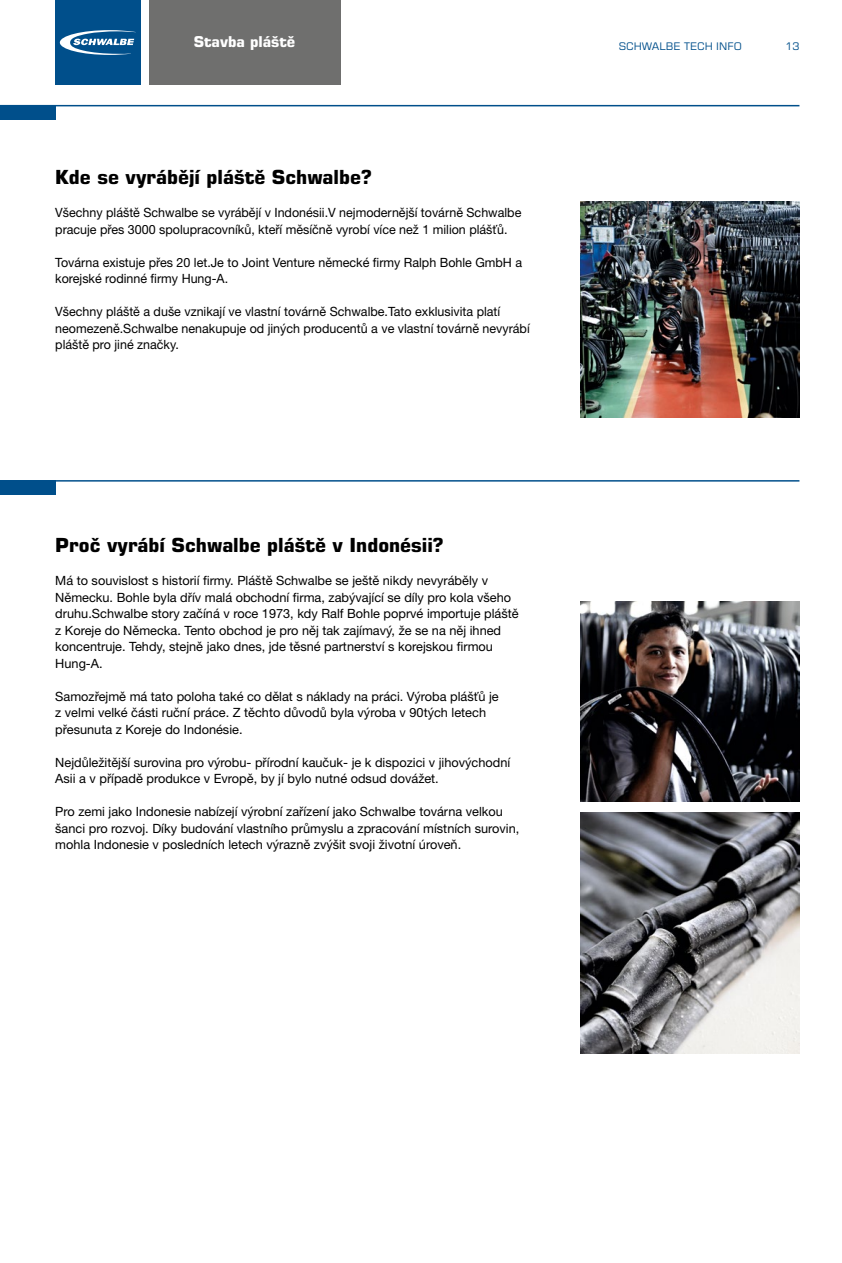
<style>
.page{position:relative;width:842px;height:1263px;background:#fff}
.page>*{position:absolute;margin:0;border:0;box-sizing:border-box;transform-origin:0 0}
.t1{font:700 19.5px "Eurostile LT Pro";color:#000}
.t2{font:700 15px "Eurostile LT Pro";color:#fff}
.t3{font:12.75px/16.5px "Helvetica Neue LT Pro";color:#000}
.t4{font:10.5px "Eurostile LT Pro";color:#004f8b}
</style>
<div class="page">
<img style="left:580px;top:202px;width:219px;height:215px">
<img style="left:580px;top:602px;width:219px;height:199px">
<img style="left:580px;top:812px;width:219px;height:241px">
<div style="left:55px;top:0;width:85px;height:85px;background:#004f8b"></div>
<svg style="left:60px;top:30px;width:76px;height:25px"></svg>
<div style="left:149px;top:0;width:191px;height:85px;background:#6f6f6e"></div>
<hr style="left:0;top:105px;width:799px;height:1px;background:#004f8b">
<div style="left:0;top:106px;width:55px;height:14px;background:#004f8b"></div>
<hr style="left:0;top:480px;width:799px;height:2px;background:#004f8b">
<div style="left:0;top:480px;width:55px;height:14px;background:#004f8b"></div>
<p class="t2" style="left:194px;top:32px;width:103px">Stavba pláště</p>
<h1 class="t1" style="left:55px;top:165px;width:318px">Kde se vyrábějí pláště Schwalbe?</h1>
<p class="t3" style="left:55px;top:204px;width:468px">Všechny pláště Schwalbe se vyrábějí v Indonésii.V nejmodernější továrně Schwalbe pracuje přes 3000 spolupracovníků, kteří měsíčně vyrobí více než 1 milion plášťů.</p>
<p class="t3" style="left:55px;top:254px;width:468px">Továrna existuje přes 20 let.Je to Joint Venture německé firmy Ralph Bohle GmbH a korejské rodinné firmy Hung-A.</p>
<p class="t3" style="left:55px;top:303px;width:476px">Všechny pláště a duše vznikají ve vlastní továrně Schwalbe.Tato exklusivita platí neomezeně.Schwalbe nenakupuje od jiných producentů a ve vlastní továrně nevyrábí pláště pro jiné značky.</p>
<h1 class="t1" style="left:55px;top:533px;width:390px">Proč vyrábí Schwalbe pláště v Indonésii?</h1>
<p class="t3" style="left:55px;top:572px;width:465px">Má to souvislost s historií firmy. Pláště Schwalbe se ještě nikdy nevyráběly v Německu. Bohle byla dřív malá obchodní firma, zabývající se díly pro kola všeho druhu.Schwalbe story začíná v roce 1973, kdy Ralf Bohle poprvé importuje pláště z Koreje do Německa. Tento obchod je pro něj tak zajímavý, že se na něj ihned koncentruje. Tehdy, stejně jako dnes, jde těsné partnerství s korejskou firmou Hung-A.</p>
<p class="t3" style="left:55px;top:688px;width:445px">Samozřejmě má tato poloha také co dělat s náklady na práci. Výroba plášťů je z velmi velké části ruční práce. Z těchto důvodů byla výroba v 90tých letech přesunuta z Koreje do Indonésie.</p>
<p class="t3" style="left:55px;top:754px;width:457px">Nejdůležitější surovina pro výrobu- přírodní kaučuk- je k dispozici v jihovýchodní<br>Asii a v případě produkce v Evropě, by jí bylo nutné odsud dovážet.</p>
<p class="t3" style="left:55px;top:803px;width:466px">Pro zemi jako Indonesie nabízejí výrobní zařízení jako Schwalbe továrna velkou šanci pro rozvoj. Díky budování vlastního průmyslu a zpracování místních surovin, mohla Indonesie v posledních letech výrazně zvýšit svoji životní úroveň.</p>
<p class="t4" style="left:619px;top:40px;width:125px">SCHWALBE TECH INFO</p>
<p class="t4" style="left:785px;top:40px;width:16px">13</p>
</div>
